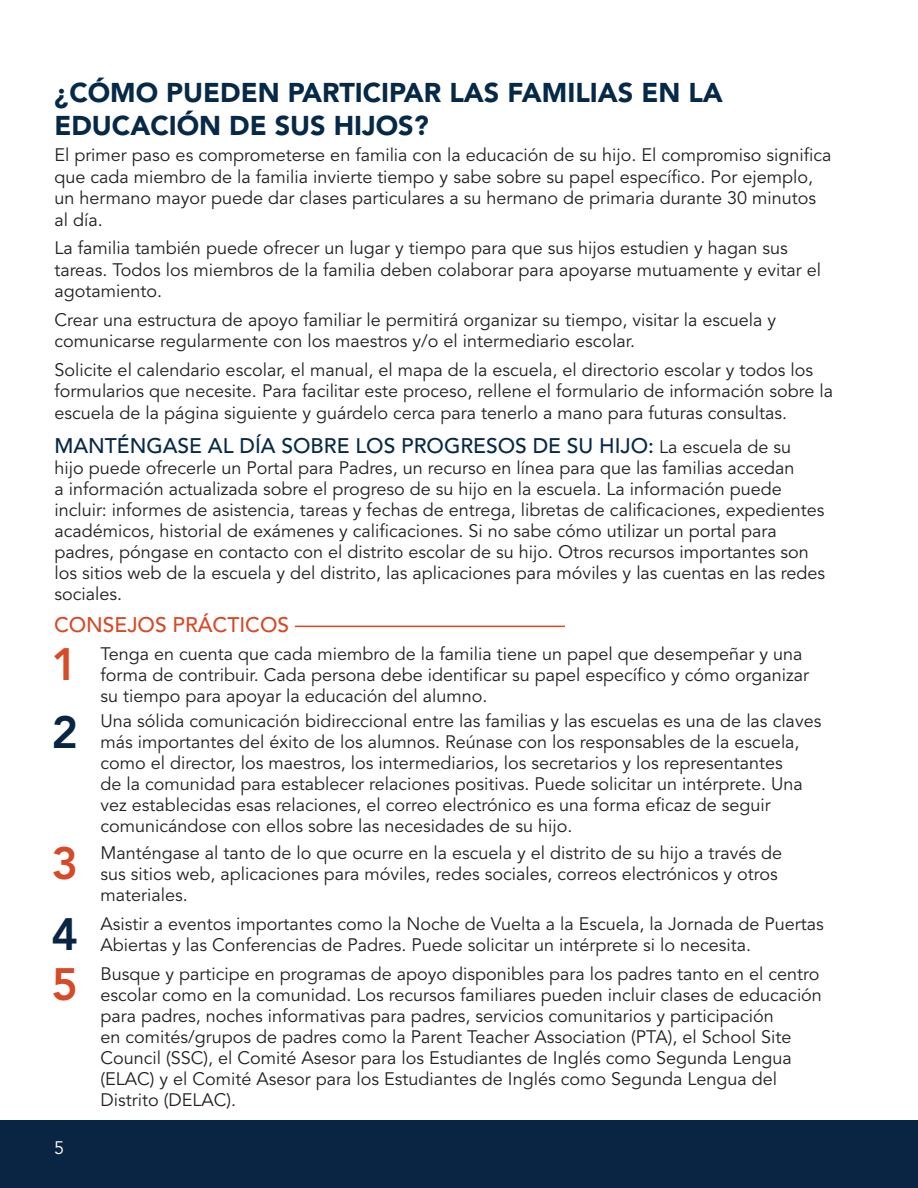
<style>
.page{position:relative;width:918px;height:1188px;background:#fff}
.page>*{position:absolute;margin:0;border:0;box-sizing:border-box;transform-origin:0 0}
.t1{font:800 45px "Avenir LT Std";color:#d64a27}
.t2{font:800 45px "Avenir LT Std";color:#0a2544}
.t3{font:900 27px/32.4px "Avenir LT Std";color:#062948}
.t4{font:500 21px "Avenir LT Std";color:#062948}
.t5{font:500 21px "Avenir LT Std";color:#d64a27}
.t6{font:18px/21px "Avenir LT Std";color:#231f20}
.t7{font:18px "Avenir LT Std";color:#fff}
.s1{font-weight:400;font-size:18px;color:#231f20}
</style>
<div class="page">
<hr style="left:295px;top:626px;width:270px;height:1px;background:#d64a27">
<div style="left:0;top:1121px;width:918px;height:67px;background:#0a2544"></div>
<h2 class="t3" style="left:54px;top:77px;width:670px">¿CÓMO PUEDEN PARTICIPAR LAS FAMILIAS EN LA<br>EDUCACIÓN DE SUS HIJOS?</h2>
<p class="t6" style="left:54px;top:144px;width:779px;line-height:21.6px">El primer paso es comprometerse en familia con la educación de su hijo. El compromiso significa que cada miembro de la familia invierte tiempo y sabe sobre su papel específico. Por ejemplo, un hermano mayor puede dar clases particulares a su hermano de primaria durante 30 minutos al día.</p>
<p class="t6" style="left:54px;top:238px;width:768px;line-height:21.6px">La familia también puede ofrecer un lugar y tiempo para que sus hijos estudien y hagan sus tareas. Todos los miembros de la familia deben colaborar para apoyarse mutuamente y evitar el agotamiento.</p>
<p class="t6" style="left:54px;top:309px;width:723px;line-height:21.6px">Crear una estructura de apoyo familiar le permitirá organizar su tiempo, visitar la escuela y comunicarse regularmente con los maestros y/o el intermediario escolar.</p>
<p class="t6" style="left:54px;top:359px;width:780px;line-height:21.6px">Solicite el calendario escolar, el manual, el mapa de la escuela, el directorio escolar y todos los formularios que necesite. Para facilitar este proceso, rellene el formulario de información sobre la escuela de la página siguiente y guárdelo cerca para tenerlo a mano para futuras consultas.</p>
<p class="t4" style="left:54px;top:434px;width:738px">MANTÉNGASE AL DÍA SOBRE LOS PROGRESOS DE SU HIJO: <span class="s1">La escuela de su</span></p>
<p class="t6" style="left:54px;top:458px;width:772px">hijo puede ofrecerle un Portal para Padres, un recurso en línea para que las familias accedan<br>a información actualizada sobre el progreso de su hijo en la escuela. La información puede incluir: informes de asistencia, tareas y fechas de entrega, libretas de calificaciones, expedientes académicos, historial de exámenes y calificaciones. Si no sabe cómo utilizar un portal para padres, póngase en contacto con el distrito escolar de su hijo. Otros recursos importantes son los sitios web de la escuela y del distrito, las aplicaciones para móviles y las cuentas en las redes sociales.</p>
<p class="t5" style="left:54px;top:612px;width:237px">CONSEJOS PRÁCTICOS</p>
<h1 class="t1" style="left:51px;top:638px;width:28px">1</h1>
<p class="t6" style="left:101px;top:643px;width:710px">Tenga en cuenta que cada miembro de la familia tiene un papel que desempeñar y una forma de contribuir. Cada persona debe identificar su papel específico y cómo organizar su tiempo para apoyar la educación del alumno.</p>
<h1 class="t2" style="left:51px;top:705px;width:28px">2</h1>
<p class="t6" style="left:101px;top:711px;width:722px">Una sólida comunicación bidireccional entre las familias y las escuelas es una de las claves más importantes del éxito de los alumnos. Reúnase con los responsables de la escuela, como el director, los maestros, los intermediarios, los secretarios y los representantes<br>de la comunidad para establecer relaciones positivas. Puede solicitar un intérprete. Una vez establecidas esas relaciones, el correo electrónico es una forma eficaz de seguir comunicándose con ellos sobre las necesidades de su hijo.</p>
<h1 class="t1" style="left:51px;top:837px;width:28px">3</h1>
<p class="t6" style="left:101px;top:842px;width:683px">Manténgase al tanto de lo que ocurre en la escuela y el distrito de su hijo a través de sus sitios web, aplicaciones para móviles, redes sociales, correos electrónicos y otros materiales.</p>
<h1 class="t2" style="left:51px;top:908px;width:28px">4</h1>
<p class="t6" style="left:101px;top:913px;width:725px">Asistir a eventos importantes como la Noche de Vuelta a la Escuela, la Jornada de Puertas<br>Abiertas y las Conferencias de Padres. Puede solicitar un intérprete si lo necesita.</p>
<h1 class="t1" style="left:51px;top:958px;width:28px">5</h1>
<p class="t6" style="left:101px;top:963px;width:723px">Busque y participe en programas de apoyo disponibles para los padres tanto en el centro escolar como en la comunidad. Los recursos familiares pueden incluir clases de educación para padres, noches informativas para padres, servicios comunitarios y participación<br>en comités/grupos de padres como la Parent Teacher Association (PTA), el School Site Council (SSC), el Comité Asesor para los Estudiantes de Inglés como Segunda Lengua (ELAC) y el Comité Asesor para los Estudiantes de Inglés como Segunda Lengua del Distrito (DELAC).</p>
<p class="t7" style="left:54px;top:1138px;width:12px">5</p>
</div>
